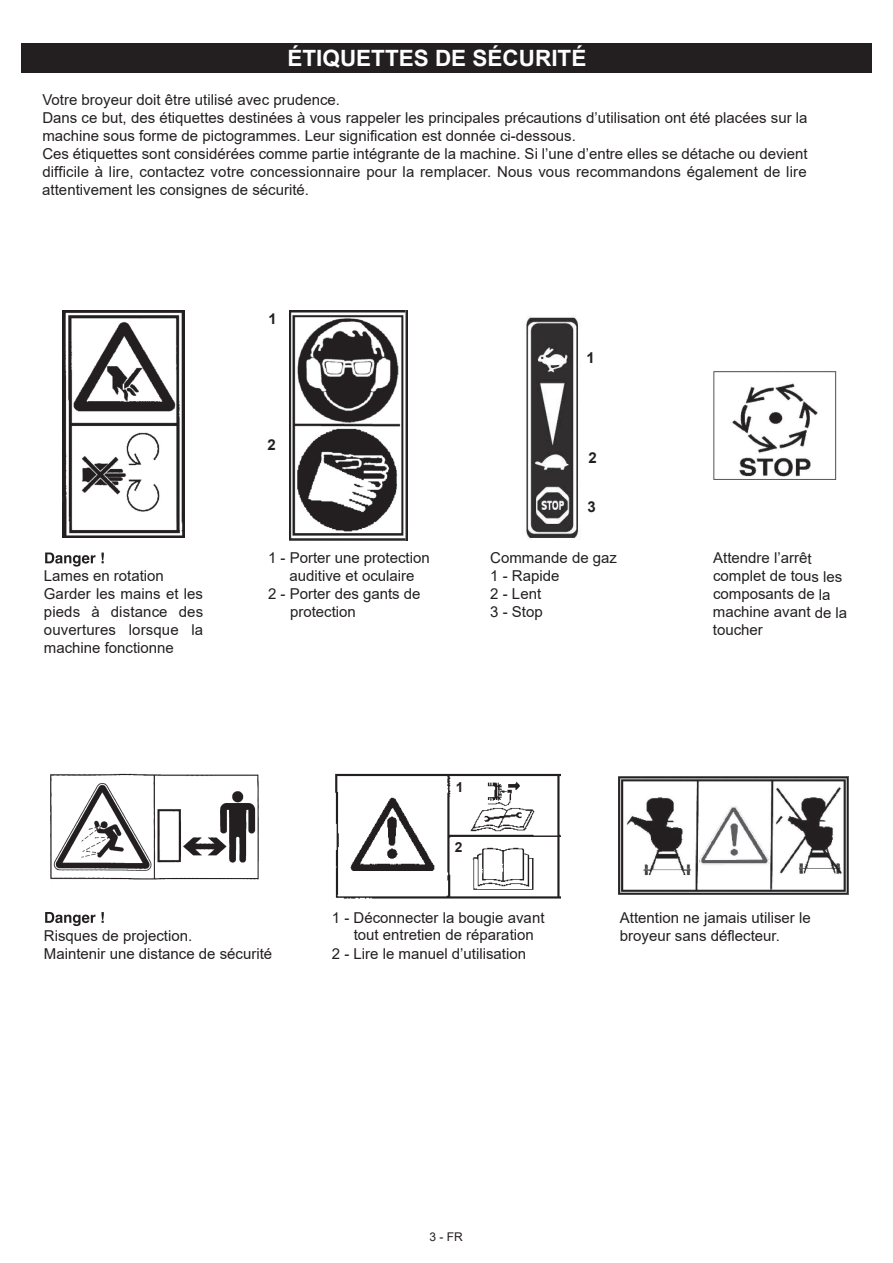
<style>
.page{position:relative;width:893px;height:1263px;background:#fff}
.page>*{position:absolute;margin:0;border:0;box-sizing:border-box;transform-origin:0 0}
.t1{font:700 22.5px "Arial";color:#fff}
.t2{font:15px/18px "Arial";color:#231f20}
.t3{font:700 15px "Arial";color:#231f20}
.t4{font:700 14.85px "Arial";color:#231f20}
.t5{font:700 13.8px "Arial";color:#231f20}
.t6{font:12px "Arial";color:#231f20}
</style>
<div class="page">
<div style="left:21px;top:43px;width:850px;height:30px;background:#231f20"></div>
<img style="left:62px;top:311px;width:122px;height:227px">
<svg style="left:45px;top:553px;width:59px;height:14px"></svg>
<img style="left:289px;top:311px;width:118px;height:229px">
<img style="left:526px;top:315px;width:54px;height:224px">
<img style="left:713px;top:371px;width:124px;height:109px">
<img style="left:50px;top:773px;width:209px;height:107px">
<svg style="left:45px;top:912px;width:59px;height:14px"></svg>
<img style="left:335px;top:773px;width:225px;height:126px">
<img style="left:618px;top:777px;width:230px;height:118px">
<h1 class="t1" style="left:287px;top:43px;width:300px">ÉTIQUETTES DE SÉCURITÉ</h1>
<p class="t2" style="left:42px;top:91px;width:766px">Votre broyeur doit être utilisé avec prudence.<br>Dans ce but, des étiquettes destinées à vous rappeler les principales précautions d’utilisation ont été placées sur la machine sous forme de pictogrammes. Leur signification est donnée ci-dessous.<br>Ces étiquettes sont considérées comme partie intégrante de la machine. Si l’une d’entre elles se détache ou devient difficile à lire, contactez votre concessionnaire pour la remplacer. Nous vous recommandons également de lire attentivement les consignes de sécurité.</p>
<p class="t2" style="left:44px;top:567px;width:161px">Lames en rotation<br>Garder les mains et les pieds à distance des ouvertures lorsque la machine fonctionne</p>
<p class="t4" style="left:268px;top:308px;width:10px">1</p>
<p class="t3" style="left:267px;top:434px;width:10px">2</p>
<p class="t2" style="left:268px;top:549px;width:163px">1 - Porter une protection</p>
<p class="t2" style="left:289px;top:567px;width:126px">auditive et oculaire</p>
<p class="t2" style="left:268px;top:585px;width:154px">2 - Porter des gants de</p>
<p class="t2" style="left:290px;top:603px;width:67px">protection</p>
<p class="t3" style="left:586px;top:347px;width:10px">1</p>
<p class="t3" style="left:588px;top:447px;width:10px">2</p>
<p class="t3" style="left:587px;top:496px;width:10px">3</p>
<p class="t2" style="left:490px;top:549px;width:128px">Commande de gaz<br>1 - Rapide<br>2 - Lent<br>3 - Stop</p>
<p class="t2" style="left:712px;top:549px;width:136px">Attendre l’arrêt complet de tous les composants de la machine avant de la toucher</p>
<p class="t5" style="left:456px;top:777px;width:9px">1</p>
<p class="t5" style="left:455px;top:838px;width:9px">2</p>
<p class="t2" style="left:44px;top:926px;width:230px">Risques de projection.<br>Maintenir une distance de sécurité</p>
<p class="t2" style="left:354px;top:909px;width:192px;line-height:17.2px;text-indent:-22px">1 - Déconnecter la bougie avant tout entretien de réparation</p>
<p class="t2" style="left:332px;top:944px;width:196px">2 - Lire le manuel d’utilisation</p>
<p class="t2" style="left:620px;top:908px;width:192px">Attention ne jamais utiliser le broyeur sans déflecteur.</p>
<p class="t6" style="left:429px;top:1228px;width:35px">3 - FR</p>
</div>
